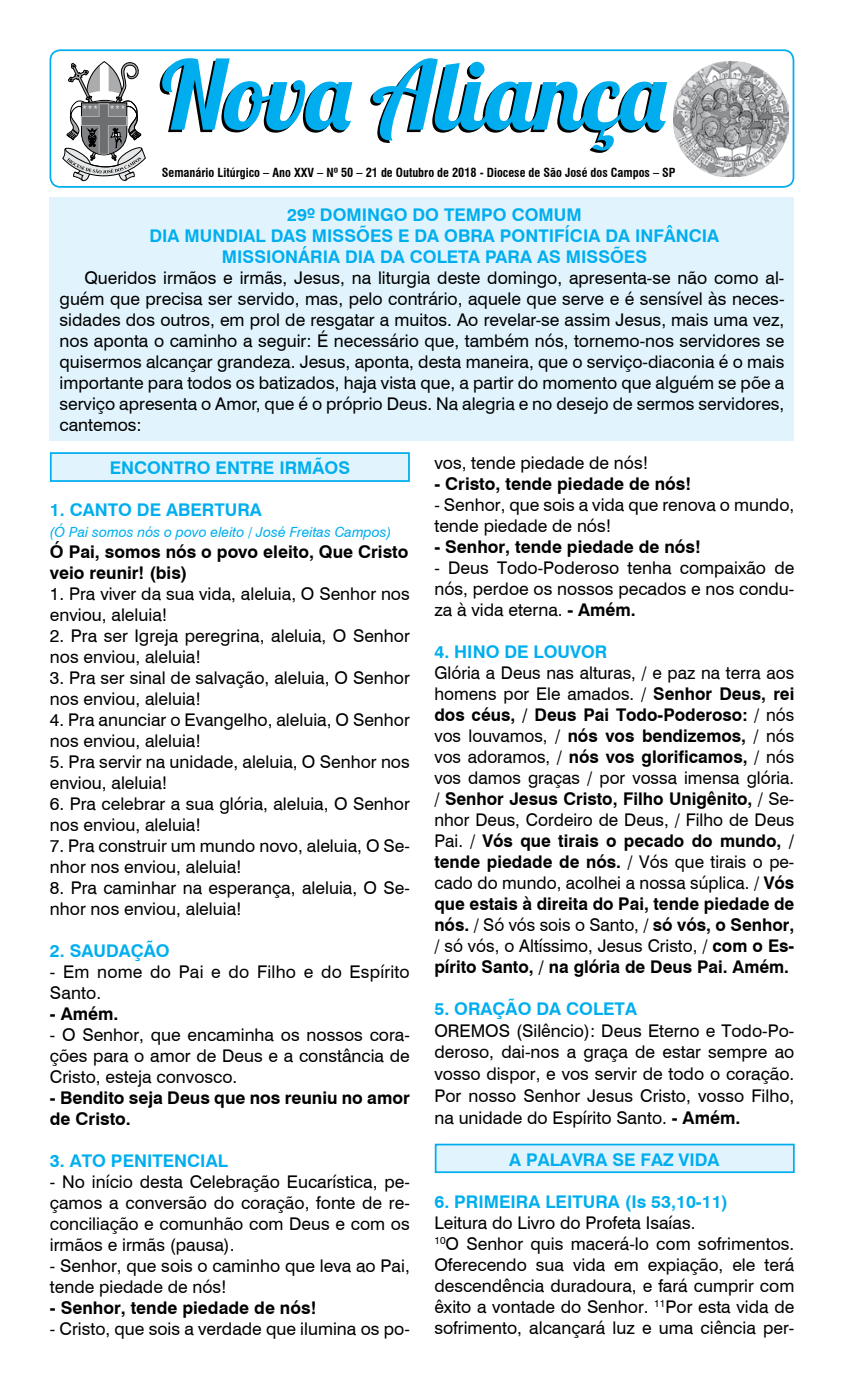
<style>
.page{position:relative;width:844px;height:1389px;background:#fff}
.page>*{position:absolute;margin:0;border:0;box-sizing:border-box;transform-origin:0 0}
.t1{font:95.2px "Lobster 1.4";color:#00aeef}
.t2{font:17.5px/21px "Swiss 721 BT";color:#000}
.t3{font:700 17.5px/21px "Swiss 721 BT";color:#00aeef;text-align:center}
.t4{font:700 17.5px/21px "Swiss 721 BT";color:#000}
.t5{font:italic 14px "Swiss 721 BT";color:#00aeef}
.t6{font:700 condensed 12.25px "Swiss 721 BT";color:#000}
.s1{font-weight:700}
</style>
<div class="page">
<div style="left:434px;top:1144px;width:360px;height:29px;background:#e1f4fd;border:2px solid #00aeef"></div>
<div style="left:50px;top:197px;width:744px;height:244px;background:#e1f4fd"></div>
<div style="left:50px;top:452px;width:360px;height:30px;background:#e1f4fd;border:2px solid #00aeef"></div>
<div style="left:49px;top:49px;width:745px;height:139px;border:2px solid #00aeef;border-radius:10px"></div>
<svg style="left:63px;top:61px;width:82px;height:121px"></svg>
<img style="left:673px;top:62px;width:115px;height:115px">
<h1 class="t1" style="left:161px;top:35px;width:505px">Nova Aliança</h1>
<p class="t6" style="left:162px;top:165px;width:515px">Semanário Litúrgico – Ano XXV – Nº 50 – 21 de Outubro de 2018 - Diocese de São José dos Campos – SP</p>
<p class="t3" style="left:149px;top:203px;width:571px">29º DOMINGO DO TEMPO COMUM<br>DIA MUNDIAL DAS MISSÕES E DA OBRA PONTIFÍCIA DA INFÂNCIA<br>MISSIONÁRIA DIA DA COLETA PARA AS MISSÕES</p>
<p class="t2" style="left:60px;top:266px;width:726px;text-align:justify;text-indent:25px">Queridos irmãos e irmãs, Jesus, na liturgia deste domingo, apresenta-se não como al&shy;guém que precisa ser servido, mas, pelo contrário, aquele que serve e é sensível às neces&shy;sidades dos outros, em prol de resgatar a muitos. Ao revelar-se assim Jesus, mais uma vez, nos aponta o caminho a seguir: É necessário que, também nós, tornemo-nos servidores se quisermos alcançar grandeza. Jesus, aponta, desta maneira, que o serviço-diaconia é o mais importante para todos os batizados, haja vista que, a partir do momento que alguém se põe a serviço apresenta o Amor, que é o próprio Deus. Na alegria e no desejo de sermos servidores, cantemos:</p>
<p class="t2" style="left:434px;top:451px;width:215px">vos, tende piedade de nós!</p>
<p class="t4" style="left:434px;top:472px;width:258px">- Cristo, tende piedade de nós!</p>
<p class="t2" style="left:434px;top:493px;width:361px">- Senhor, que sois a vida que renova o mundo, tende piedade de nós!</p>
<p class="t4" style="left:434px;top:535px;width:268px">- Senhor, tende piedade de nós!</p>
<p class="t2" style="left:434px;top:556px;width:361px;text-align:justify">- Deus Todo-Poderoso tenha compaixão de nós, perdoe os nossos pecados e nos condu&shy;za à vida eterna. <span class="s1">- Amém.</span></p>
<p class="t3" style="left:434px;top:640px;width:174px">4. HINO DE LOUVOR</p>
<p class="t2" style="left:434px;top:661px;width:361px;text-align:justify">Glória a Deus nas alturas, / e paz na terra aos homens por Ele amados. / <span class="s1">Senhor Deus, rei dos céus, / Deus Pai Todo-Poderoso:</span> / nós vos louvamos, / <span class="s1">nós vos bendizemos,</span> / nós vos adoramos, / <span class="s1">nós vos glorificamos,</span> / nós vos damos graças / por vossa imensa glória. / <span class="s1">Senhor Jesus Cristo, Filho Unigênito,</span> / Se&shy;nhor Deus, Cordeiro de Deus, / Filho de Deus Pai. / <span class="s1">Vós que tirais o pecado do mundo, / tende piedade de nós.</span> / Vós que tirais o pe&shy;cado do mundo, acolhei a nossa súplica. / <span class="s1">Vós que estais à direita do Pai, tende piedade de nós.</span> / Só vós sois o Santo, / <span class="s1">só vós, o Senhor, </span>/ só vós, o Altíssimo, Jesus Cristo, / <span class="s1">com o Es&shy;pírito Santo, / na glória de Deus Pai. Amém.</span></p>
<p class="t3" style="left:434px;top:997px;width:204px">5. ORAÇÃO DA COLETA</p>
<p class="t2" style="left:434px;top:1019px;width:361px;line-height:21.9px;text-align:justify">OREMOS (Silêncio): Deus Eterno e Todo-Po&shy;deroso, dai-nos a graça de estar sempre ao vosso dispor, e vos servir de todo o coração.<br>Por nosso Senhor Jesus Cristo, vosso Filho, na unidade do Espírito Santo. <span class="s1">- Amém.</span></p>
<p class="t3" style="left:509px;top:1149px;width:212px">A PALAVRA SE FAZ VIDA</p>
<p class="t3" style="left:434px;top:1191px;width:295px">6. PRIMEIRA LEITURA (Is 53,10-11)</p>
<p class="t2" style="left:434px;top:1212px;width:361px">Leitura do Livro do Profeta Isaías.<br><sup>10</sup>O Senhor quis macerá-lo com sofrimentos.<br>Oferecendo sua vida em expiação, ele terá descendência duradoura, e fará cumprir com êxito a vontade do Senhor. <sup>11</sup>Por esta vida de sofrimento, alcançará luz e uma ciência per-</p>
<p class="t3" style="left:110px;top:456px;width:242px">ENCONTRO ENTRE IRMÃOS</p>
<p class="t3" style="left:50px;top:498px;width:213px">1. CANTO DE ABERTURA</p>
<p class="t5" style="left:50px;top:522px;width:343px">(Ó Pai somos nós o povo eleito / José Freitas Campos)</p>
<p class="t4" style="left:50px;top:540px;width:360px">Ó Pai, somos nós o povo eleito, Que Cristo veio reunir! (bis)</p>
<p class="t2" style="left:50px;top:582px;width:361px">1. Pra viver da sua vida, aleluia, O Senhor nos enviou, aleluia!</p>
<p class="t2" style="left:50px;top:624px;width:361px">2. Pra ser Igreja peregrina, aleluia, O Senhor nos enviou, aleluia!</p>
<p class="t2" style="left:50px;top:666px;width:361px">3. Pra ser sinal de salvação, aleluia, O Senhor nos enviou, aleluia!</p>
<p class="t2" style="left:50px;top:708px;width:361px">4. Pra anunciar o Evangelho, aleluia, O Senhor nos enviou, aleluia!</p>
<p class="t2" style="left:50px;top:750px;width:361px">5. Pra servir na unidade, aleluia, O Senhor nos enviou, aleluia!</p>
<p class="t2" style="left:50px;top:792px;width:361px">6. Pra celebrar a sua glória, aleluia, O Senhor nos enviou, aleluia!</p>
<p class="t2" style="left:50px;top:834px;width:361px">7. Pra construir um mundo novo, aleluia, O Se&shy;nhor nos enviou, aleluia!</p>
<p class="t2" style="left:50px;top:876px;width:361px">8. Pra caminhar na esperança, aleluia, O Se&shy;nhor nos enviou, aleluia!</p>
<p class="t3" style="left:50px;top:939px;width:121px">2. SAUDAÇÃO</p>
<p class="t2" style="left:50px;top:960px;width:361px">- Em nome do Pai e do Filho e do Espírito<br>Santo.</p>
<p class="t4" style="left:50px;top:1002px;width:70px">- Amém.</p>
<p class="t2" style="left:50px;top:1023px;width:361px;text-align:justify">- O Senhor, que encaminha os nossos cora&shy;ções para o amor de Deus e a constância de Cristo, esteja convosco.</p>
<p class="t4" style="left:50px;top:1086px;width:361px">- Bendito seja Deus que nos reuniu no amor de Cristo.</p>
<p class="t3" style="left:50px;top:1149px;width:179px">3. ATO PENITENCIAL</p>
<p class="t2" style="left:50px;top:1170px;width:361px;text-align:justify">- No início desta Celebração Eucarística, pe&shy;çamos a conversão do coração, fonte de re&shy;conciliação e comunhão com Deus e com os irmãos e irmãs (pausa).</p>
<p class="t2" style="left:50px;top:1254px;width:361px">- Senhor, que sois o caminho que leva ao Pai, tende piedade de nós!</p>
<p class="t4" style="left:50px;top:1296px;width:268px">- Senhor, tende piedade de nós!</p>
<p class="t2" style="left:50px;top:1317px;width:361px">- Cristo, que sois a verdade que ilumina os po-</p>
</div>
